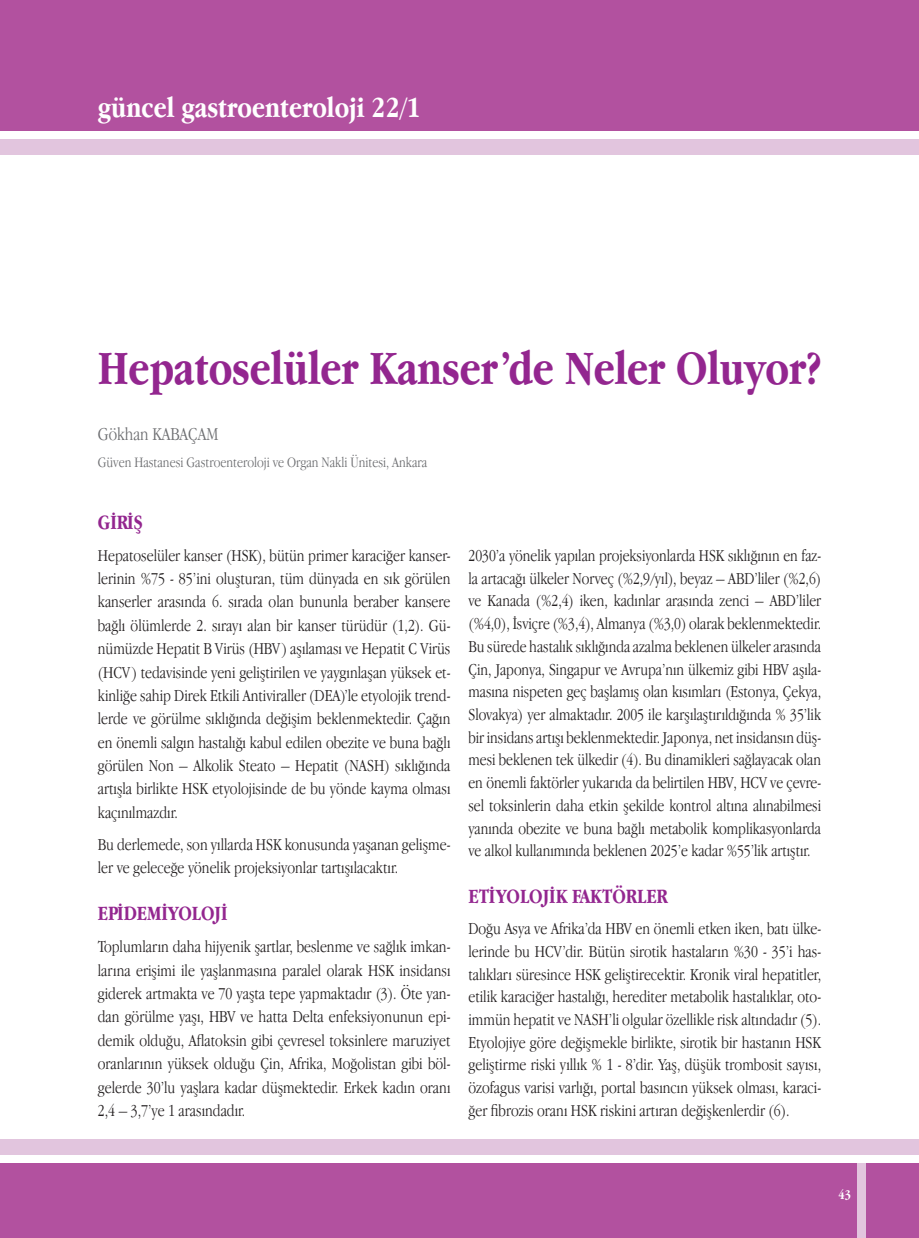
<style>
.page{position:relative;width:919px;height:1238px;background:#fff}
.page>*{position:absolute;margin:0;border:0;box-sizing:border-box;transform-origin:0 0}
.t1{font:700 49.5px "Apple Garamond";letter-spacing:-.005em;color:#93268f}
.t2{font:700 30px "Apple Garamond";color:#fff}
.t3{font:700 21px "Apple Garamond";color:#93268f}
.t4{font:300 18.75px "Apple Garamond";color:#6c6d70}
.t5{font:300 17.25px/22.6px "Apple Garamond";color:#231f20;text-align:justify}
.t6{font:300 15px "Apple Garamond";color:#6c6d70}
.t7{font:700 13.5px "Apple Garamond";color:#fff}
</style>
<div class="page">
<div style="left:0;top:1163px;width:918px;height:74px;background:#b2519f"></div>
<div style="left:0;top:0;width:918px;height:131px;background:#b2519f"></div>
<div style="left:0;top:139px;width:918px;height:15px;background:#e2c5de"></div>
<div style="left:1px;top:1139px;width:917px;height:15px;background:#e2c5de"></div>
<div style="left:857px;top:1163px;width:8px;height:74px;background:#e2c5de"></div>
<h2 class="t2" style="left:98px;top:90px;width:324px">güncel gastroenteroloji 22/1</h2>
<h1 class="t1" style="left:98px;top:340px;width:724px">Hepatoselüler Kanser’de Neler Oluyor?</h1>
<p class="t4" style="left:98px;top:423px;width:122px">Gökhan KABAÇAM</p>
<p class="t6" style="left:98px;top:453px;width:331px">Güven Hastanesi Gastroenteroloji ve Organ Nakli Ünitesi, Ankara</p>
<p class="t3" style="left:98px;top:510px;width:47px">GİRİŞ</p>
<p class="t5" style="left:98px;top:543px;width:354px;line-height:23.4px">Hepatoselüler kanser (HSK), bütün primer karaciğer kanser&shy;lerinin %75 - 85’ini oluşturan, tüm dünyada en sık görülen kanserler arasında 6. sırada olan bununla beraber kansere bağlı ölümlerde 2. sırayı alan bir kanser türüdür (1,2). Gü&shy;nümüzde Hepatit B Virüs (HBV) aşılaması ve Hepatit C Virüs (HCV) tedavisinde yeni geliştirilen ve yaygınlaşan yüksek et&shy;kinliğe sahip Direk Etkili Antiviraller (DEA)’le etyolojik trend&shy;lerde ve görülme sıklığında değişim beklenmektedir. Çağın en önemli salgın hastalığı kabul edilen obezite ve buna bağlı görülen Non – Alkolik Steato – Hepatit (NASH) sıklığında artışla birlikte HSK etyolojisinde de bu yönde kayma olması kaçınılmazdır.</p>
<p class="t5" style="left:98px;top:832px;width:354px;line-height:23.4px">Bu derlemede, son yıllarda HSK konusunda yaşanan gelişme&shy;ler ve geleceğe yönelik projeksiyonlar tartışılacaktır.</p>
<p class="t3" style="left:98px;top:901px;width:131px">EPİDEMİYOLOJİ</p>
<p class="t5" style="left:98px;top:934px;width:354px;line-height:23.4px">Toplumların daha hijyenik şartlar, beslenme ve sağlık imkan&shy;larına erişimi ile yaşlanmasına paralel olarak HSK insidansı giderek artmakta ve 70 yaşta tepe yapmaktadır (3). Öte yan&shy;dan görülme yaşı, HBV ve hatta Delta enfeksiyonunun epi&shy;demik olduğu, Aflatoksin gibi çevresel toksinlere maruziyet oranlarının yüksek olduğu Çin, Afrika, Moğolistan gibi böl&shy;gelerde 30’lu yaşlara kadar düşmektedir. Erkek kadın oranı 2,4 – 3,7’ye 1 arasındadır.</p>
<p class="t5" style="left:468px;top:544px;width:354px">2030’a yönelik yapılan projeksiyonlarda HSK sıklığının en faz&shy;la artacağı ülkeler Norveç (%2,9/yıl), beyaz – ABD’liler (%2,6) ve Kanada (%2,4) iken, kadınlar arasında zenci – ABD’liler (%4,0), İsviçre (%3,4), Almanya (%3,0) olarak beklenmektedir.<br>Bu sürede hastalık sıklığında azalma beklenen ülkeler arasında Çin, Japonya, Singapur ve Avrupa’nın ülkemiz gibi HBV aşıla&shy;masına nispeten geç başlamış olan kısımları (Estonya, Çekya, Slovakya) yer almaktadır. 2005 ile karşılaştırıldığında % 35’lik bir insidans artışı beklenmektedir. Japonya, net insidansın düş&shy;mesi beklenen tek ülkedir (4). Bu dinamikleri sağlayacak olan en önemli faktörler yukarıda da belirtilen HBV, HCV ve çevre&shy;sel toksinlerin daha etkin şekilde kontrol altına alınabilmesi yanında obezite ve buna bağlı metabolik komplikasyonlarda ve alkol kullanımında beklenen 2025’e kadar %55’lik artıştır.</p>
<p class="t3" style="left:468px;top:884px;width:201px">ETİYOLOJİK FAKTÖRLER</p>
<p class="t5" style="left:468px;top:917px;width:354px">Doğu Asya ve Afrika’da HBV en önemli etken iken, batı ülke&shy;lerinde bu HCV’dir. Bütün sirotik hastaların %30 - 35’i has&shy;talıkları süresince HSK geliştirecektir. Kronik viral hepatitler, etilik karaciğer hastalığı, herediter metabolik hastalıklar, oto&shy;immün hepatit ve NASH’li olgular özellikle risk altındadır (5).<br>Etyolojiye göre değişmekle birlikte, sirotik bir hastanın HSK geliştirme riski yıllık % 1 - 8’dir. Yaş, düşük trombosit sayısı, özofagus varisi varlığı, portal basıncın yüksek olması, karaci&shy;ğer fibrozis oranı HSK riskini artıran değişkenlerdir (6).</p>
<p class="t7" style="left:838px;top:1186px;width:14px">43</p>
</div>
